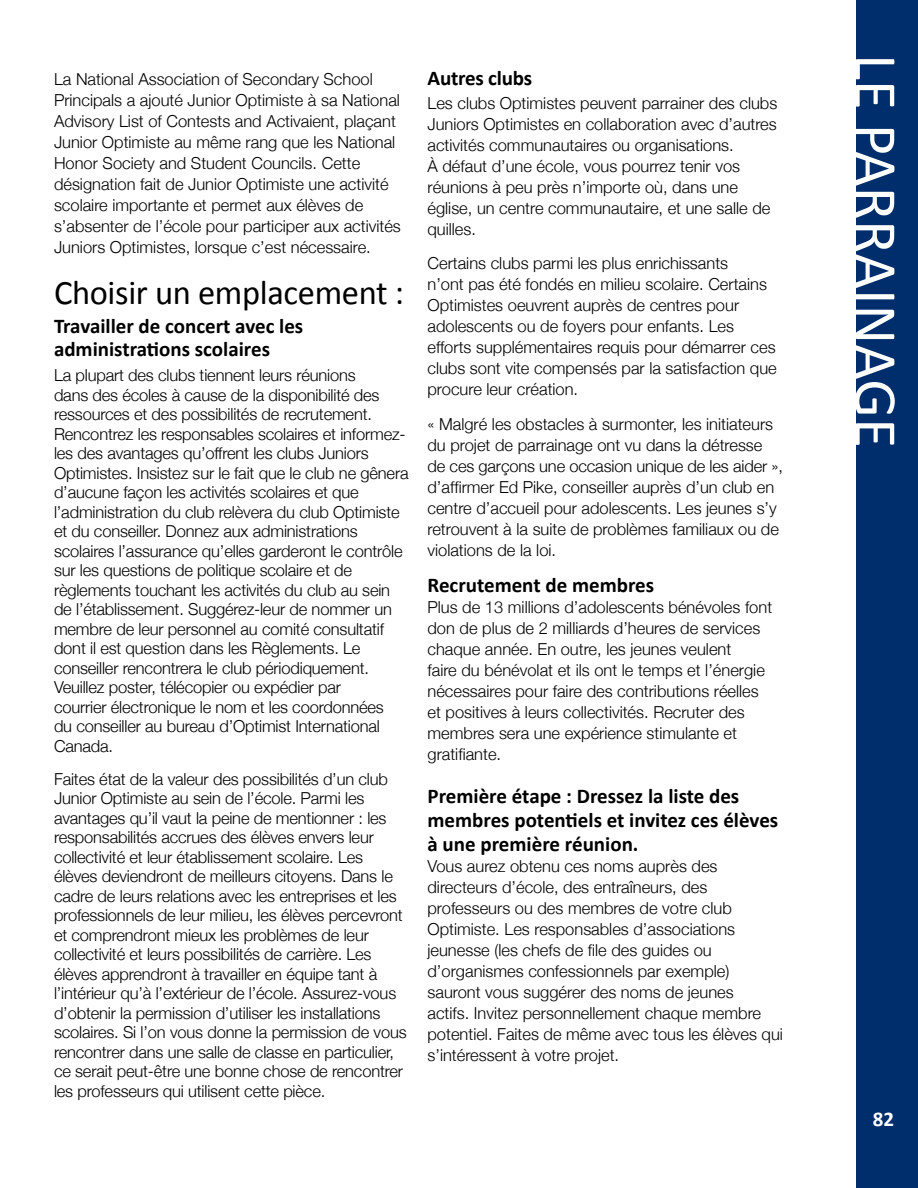
<style>
.page{position:relative;width:918px;height:1188px;background:#fff}
.page>*{position:absolute;margin:0;border:0;box-sizing:border-box;transform-origin:0 0}
.t1{font:61.5px "Calibri";color:#fff}
.t2{font:34.5px "Calibri";letter-spacing:-.01em;color:#000}
.t3{font:700 21px/24px "Calibri";color:#000}
.t4{font:700 21px "Calibri";color:#fff}
.t5{font:300 16.5px/21px "Helvetica Neue";color:#000}
</style>
<div class="page">
<div style="left:856px;top:0;width:62px;height:1188px;background:#002e6d"></div>
<p class="t5" style="left:54px;top:68px;width:348px">La National Association of Secondary School Principals a ajouté Junior Optimiste à sa National Advisory List of Contests and Activaient, plaçant Junior Optimiste au même rang que les National Honor Society and Student Councils. Cette désignation fait de Junior Optimiste une activité scolaire importante et permet aux élèves de s’absenter de l’école pour participer aux activités Juniors Optimistes, lorsque c’est nécessaire.</p>
<h2 class="t2" style="left:54px;top:271px;width:352px">Choisir un emplacement :</h2>
<p class="t3" style="left:54px;top:314px;width:251px;line-height:22.5px">Travailler de concert avec les administrations scolaires</p>
<p class="t5" style="left:54px;top:365px;width:356px;line-height:19.5px">La plupart des clubs tiennent leurs réunions<br>dans des écoles à cause de la disponibilité des ressources et des possibilités de recrutement.<br>Rencontrez les responsables scolaires et informez&shy;les des avantages qu’offrent les clubs Juniors Optimistes. Insistez sur le fait que le club ne gênera d’aucune façon les activités scolaires et que l’administration du club relèvera du club Optimiste et du conseiller. Donnez aux administrations scolaires l’assurance qu’elles garderont le contrôle sur les questions de politique scolaire et de règlements touchant les activités du club au sein de l’établissement. Suggérez-leur de nommer un membre de leur personnel au comité consultatif dont il est question dans les Règlements. Le conseiller rencontrera le club périodiquement.<br>Veuillez poster, télécopier ou expédier par<br>courrier électronique le nom et les coordonnées<br>du conseiller au bureau d’Optimist International Canada.</p>
<p class="t5" style="left:54px;top:769px;width:354px;line-height:19.5px">Faites état de la valeur des possibilités d’un club Junior Optimiste au sein de l’école. Parmi les avantages qu’il vaut la peine de mentionner : les responsabilités accrues des élèves envers leur collectivité et leur établissement scolaire. Les élèves deviendront de meilleurs citoyens. Dans le cadre de leurs relations avec les entreprises et les professionnels de leur milieu, les élèves percevront et comprendront mieux les problèmes de leur collectivité et leurs possibilités de carrière. Les élèves apprendront à travailler en équipe tant à l’intérieur qu’à l’extérieur de l’école. Assurez-vous d’obtenir la permission d’utiliser les installations scolaires. Si l’on vous donne la permission de vous rencontrer dans une salle de classe en particulier, ce serait peut-être une bonne chose de rencontrer les professeurs qui utilisent cette pièce.</p>
<p class="t3" style="left:428px;top:65px;width:106px">Autres clubs</p>
<p class="t5" style="left:428px;top:92px;width:351px">Les clubs Optimistes peuvent parrainer des clubs Juniors Optimistes en collaboration avec d’autres activités communautaires ou organisations.<br>À défaut d’une école, vous pourrez tenir vos réunions à peu près n’importe où, dans une église, un centre communautaire, et une salle de quilles.</p>
<p class="t5" style="left:428px;top:253px;width:351px">Certains clubs parmi les plus enrichissants<br>n’ont pas été fondés en milieu scolaire. Certains Optimistes oeuvrent auprès de centres pour adolescents ou de foyers pour enfants. Les efforts supplémentaires requis pour démarrer ces clubs sont vite compensés par la satisfaction que procure leur création.</p>
<p class="t5" style="left:428px;top:413px;width:357px">« Malgré les obstacles à surmonter, les initiateurs du projet de parrainage ont vu dans la détresse de ces garçons une occasion unique de les aider », d’affirmer Ed Pike, conseiller auprès d’un club en centre d’accueil pour adolescents. Les jeunes s’y retrouvent à la suite de problèmes familiaux ou de violations de la loi.</p>
<p class="t3" style="left:428px;top:572px;width:228px">Recrutement de membres</p>
<p class="t5" style="left:428px;top:596px;width:346px">Plus de 13 millions d’adolescents bénévoles font don de plus de 2 milliards d’heures de services chaque année. En outre, les jeunes veulent<br>faire du bénévolat et ils ont le temps et l’énergie nécessaires pour faire des contributions réelles et positives à leurs collectivités. Recruter des membres sera une expérience stimulante et gratifiante.</p>
<p class="t3" style="left:428px;top:783px;width:352px">Première étape : Dressez la liste des membres potentiels et invitez ces élèves à une première réunion.</p>
<p class="t5" style="left:428px;top:855px;width:357px">Vous aurez obtenu ces noms auprès des directeurs d’école, des entraîneurs, des professeurs ou des membres de votre club Optimiste. Les responsables d’associations jeunesse (les chefs de file des guides ou d’organismes confessionnels par exemple) sauront vous suggérer des noms de jeunes<br>actifs. Invitez personnellement chaque membre potentiel. Faites de même avec tous les élèves qui s’intéressent à votre projet.</p>
<h1 class="t1" style="left:914px;top:54px;width:396px;rotate:90deg">LE PARRAINAGE</h1>
<p class="t4" style="left:873px;top:1106px;width:23px">82</p>
</div>
